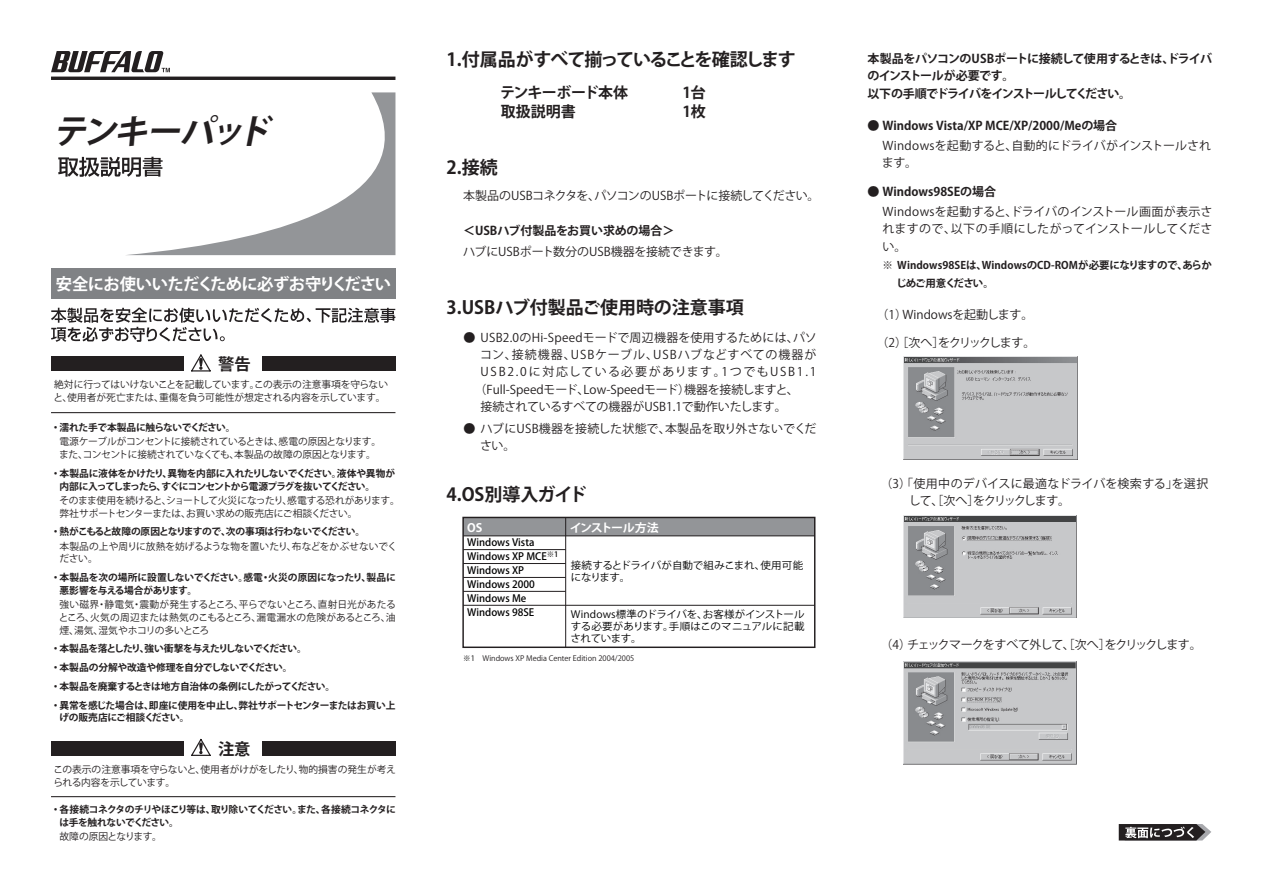
<style>
.page{position:relative;width:1263px;height:893px;background:#fff}
.page>*{position:absolute;margin:0;border:0;box-sizing:border-box;transform-origin:0 0}
.t1{font:italic 700 33.9px "Koz Go Std";color:#231f20}
.t2{font:700 18px "Koz Go Std";letter-spacing:-.01em;color:#231f20}
.t3{font:700 18px "Koz Go Std";letter-spacing:-.07em;color:#231f20}
.t4{font:700 16.35px "Koz Go Std";letter-spacing:-.04em;color:#fff}
.t5{font:700 16.35px "Koz Go Std";color:#231f20}
.t6{font:700 15px/19.5px "Koz Go Std";letter-spacing:-.015em;color:#231f20}
.t7{font:12px/17.2px "Koz Go Std";color:#231f20}
.t8{font:700 12px/17.2px "Koz Go Std";letter-spacing:-.06em;color:#231f20}
.t9{font:700 12px "Koz Go Std";letter-spacing:-.01em;color:#231f20}
.t10{font:12px "Koz Go Std";letter-spacing:.02em;color:#231f20}
.t11{font:12px "Koz Go Std";letter-spacing:-.03em;color:#231f20}
.t12{font:12px "Koz Go Std";letter-spacing:.135em;color:#231f20}
.t13{font:12px "Koz Go Std";letter-spacing:-.09em;color:#231f20}
.t14{font:12px "Koz Go Std";letter-spacing:.085em;color:#231f20}
.t15{font:12px "Koz Go Std";letter-spacing:-.125em;color:#231f20}
.t16{font:700 11.55px "Koz Go Std";letter-spacing:-.1em;color:#fff;scale:1.04 1}
.t17{font:700 11.55px "Koz Go Std";letter-spacing:-.065em;color:#fff;scale:1.04 1}
.t18{font:700 10.5px/17.2px "Koz Go Std";letter-spacing:.005em;color:#231f20}
.t19{font:10.05px/12.1px "Koz Go Std";letter-spacing:-.015em;color:#000;scale:1.04 1}
.t20{font:500 10.05px/14px "Koz Go Std";color:#000}
.t21{font:9.75px/12.8px "Koz Go Std";letter-spacing:-.02em;color:#231f20}
.t22{font:700 9.75px/18.8px "Koz Go Std";letter-spacing:-.04em;color:#231f20}
.t23{font:700 9.75px/12.8px "Koz Go Std";letter-spacing:-.06em;color:#231f20}
.t24{font:9.75px/12.8px "Koz Go Std";letter-spacing:-.04em;color:#231f20}
.t25{font:700 9.75px "Koz Go Std";letter-spacing:-.02em;color:#231f20}
.t26{font:7.5px "Koz Go Std";color:#231f20}
.s1{color:#000}
</style>
<div class="page">
<svg style="left:51px;top:51px;width:119px;height:21px"></svg>
<svg style="left:58px;top:157px;width:67px;height:20px"></svg>
<hr style="left:51px;top:77px;width:344px;height:3px;background:#231f20">
<svg style="left:51px;top:308px;width:344px;height:34px"></svg>
<svg style="left:125px;top:92px;width:271px;height:163px"></svg>
<div style="left:51px;top:268px;width:344px;height:30px;background:#808285"></div>
<hr style="left:51px;top:412px;width:344px;height:1px;background:#231f20">
<div style="left:51px;top:356px;width:344px;height:14px;background:#231f20"></div>
<hr style="left:51px;top:796px;width:344px;height:1px;background:#231f20">
<div style="left:51px;top:741px;width:344px;height:14px;background:#231f20"></div>
<div style="left:185px;top:354px;width:77px;height:19px;background:#fff"></div>
<svg style="left:191px;top:354px;width:20px;height:18px"></svg>
<div style="left:185px;top:739px;width:77px;height:19px;background:#fff"></div>
<svg style="left:191px;top:738px;width:20px;height:18px"></svg>
<div style="left:463px;top:517px;width:352px;height:19px;background:#939598"></div>
<div style="left:462px;top:517px;width:353px;height:131px;border:1px solid #231f20"></div>
<hr style="left:463px;top:535px;width:352px;height:1px;background:#231f20">
<hr style="left:463px;top:577px;width:103px;height:1px;background:#231f20">
<hr style="left:463px;top:591px;width:103px;height:1px;background:#231f20">
<hr style="left:463px;top:605px;width:352px;height:1px;background:#231f20">
<hr style="left:565px;top:517px;width:1px;height:130px;background:#231f20">
<hr style="left:463px;top:563px;width:103px;height:1px;background:#231f20">
<hr style="left:463px;top:549px;width:103px;height:1px;background:#231f20">
<img style="left:904px;top:356px;width:173px;height:103px">
<img style="left:904px;top:516px;width:172px;height:102px">
<img style="left:904px;top:662px;width:172px;height:103px">
<svg style="left:1119px;top:824px;width:92px;height:16px"></svg>
<h1 class="t1" style="left:52px;top:110px;width:228px">テンキーパッド</h1>
<h3 class="t4" style="left:56px;top:273px;width:337px">安全にお使いいただくために必ずお守りください</h3>
<h3 class="t5" style="left:218px;top:353px;width:34px">警告</h3>
<p class="t21" style="left:53px;top:379px;width:336px">絶対に行ってはいけないことを記載しています。この表示の注意事項を守らないと、使用者が死亡または、重傷を負う可能性が想定される内容を示しています。</p>
<p class="t22" style="left:51px;top:419px;width:186px">・ 濡れた手で本製品に触らないでください。</p>
<p class="t24" style="left:59px;top:436px;width:324px">電源ケーブルがコンセントに接続されているときは、感電の原因となります。また、コンセントに接続されていなくても、本製品の故障の原因となります。</p>
<p class="t23" style="left:60px;top:467px;width:337px;text-indent:-9px">・ 本製品に液体をかけたり、異物を内部に入れたりしないでください。液体や異物が内部に入ってしまったら、すぐにコンセントから電源プラグを抜いてください。</p>
<p class="t21" style="left:59px;top:494px;width:342px">そのまま使用を続けると、ショートして火災になったり、感電する恐れがあります。弊社サポートセンターまたは、お買い求めの販売店にご相談ください。</p>
<p class="t23" style="left:51px;top:526px;width:316px">・ 熱がこもると故障の原因となりますので、次の事項は行わないでください。</p>
<p class="t21" style="left:60px;top:540px;width:339px">本製品の上や周りに放熱を妨げるような物を置いたり、布などをかぶせないでください。</p>
<p class="t22" style="left:60px;top:572px;width:338px;line-height:12.8px;text-indent:-9px">・ 本製品を次の場所に設置しないでください。感電・火災の原因になったり、製品に悪影響を与える場合があります。</p>
<p class="t21" style="left:59px;top:598px;width:339px;text-align:justify">強い磁界・静電気・震動が発生するところ、平らでないところ、直射日光があたるところ、火気の周辺または熱気のこもるところ、漏電漏水の危険があるところ、油煙、湯気、湿気やホコリの多いところ</p>
<p class="t22" style="left:51px;top:640px;width:346px">・ 本製品を落としたり、強い衝撃を与えたりしないでください。<br>・ 本製品の分解や改造や修理を自分でしないでください。<br>・ 本製品を廃棄するときは地方自治体の条例にしたがってください。<br>・ 異常を感じた場合は、即座に使用を中止し、弊社サポートセンターまたはお買い上</p>
<p class="t25" style="left:59px;top:711px;width:132px">げの販売店にご相談ください。</p>
<h3 class="t5" style="left:218px;top:738px;width:34px">注意</h3>
<p class="t21" style="left:53px;top:764px;width:344px">この表示の注意事項を守らないと、使用者がけがをしたり、物的損害の発生が考えられる内容を示しています。</p>
<p class="t22" style="left:59px;top:804px;width:338px;line-height:12.8px;text-indent:-9px">・ 各接続コネクタのチリやほこり等は、取り除いてください。また、各接続コネクタには手を触れないでください。</p>
<p class="t24" style="left:60px;top:831px;width:104px">故障の原因となります。</p>
<h2 class="t3" style="left:446px;top:48px;width:351px">1.付属品がすべて揃っていることを確認します</h2>
<h3 class="t6" style="left:500px;top:83px;width:129px">テンキーボード本体取扱説明書</h3>
<h3 class="t6" style="left:682px;top:83px;width:25px">1台<br>1枚</h3>
<h2 class="t2" style="left:446px;top:156px;width:53px">2.接続</h2>
<p class="t11" style="left:463px;top:188px;width:358px">本製品のUSBコネクタを、パソコンのUSBポートに接続してください。</p>
<p class="t9" style="left:463px;top:223px;width:213px">＜USBハブ付製品をお買い求めの場合＞</p>
<p class="t7" style="left:463px;top:244px;width:266px">ハブにUSBポート数分のUSB機器を接続できます。</p>
<h2 class="t2" style="left:446px;top:296px;width:299px">3.USBハブ付製品ご使用時の注意事項</h2>
<p class="t10" style="left:463px;top:330px;width:355px">● USB2.0のHi-Speedモードで周辺機器を使用するためには、パソ</p>
<p class="t14" style="left:480px;top:347px;width:338px">コン、接続機器、USBケーブル、USBハブなどすべての機器が</p>
<p class="t12" style="left:480px;top:365px;width:337px">USB2.0に対応している必要があります。1つでもUSB1.1</p>
<p class="t7" style="left:474px;top:381px;width:326px">（Full-Speedモード、Low-Speedモード）機器を接続しますと、</p>
<p class="t7" style="left:480px;top:398px;width:308px">接続されているすべての機器がUSB1.1で動作いたします。</p>
<p class="t7" style="left:480px;top:420px;width:338px;text-indent:-17px">● ハブにUSB機器を接続した状態で、本製品を取り外さないでください。</p>
<h2 class="t2" style="left:446px;top:483px;width:142px">4.OS別導入ガイド</h2>
<p class="t17" style="left:467px;top:520px;width:16px">OS</p>
<p class="t16" style="left:570px;top:520px;width:87px">インストール方法</p>
<p class="t20" style="left:467px;top:564px;width:59px">Windows XP</p>
<p class="t20" style="left:467px;top:536px;width:69px">Windows Vista</p>
<p class="t20" style="left:467px;top:550px;width:93px">Windows XP MCE<sup>※1</sup></p>
<p class="t19" style="left:571px;top:560px;width:225px">接続するとドライバが自動で組みこまれ、使用可能になります。</p>
<p class="t20" style="left:467px;top:578px;width:69px">Windows 2000<br>Windows Me<br>Windows 98SE</p>
<p class="t19" style="left:571px;top:608px;width:227px;text-align:justify">Windows標準のドライバを、お客様がインストールする必要があります。手順はこのマニュアルに記載されています。</p>
<p class="t26" style="left:463px;top:654px;width:173px"><span class="s1">※1　</span>Windows XP Media Center Edition 2004/2005</p>
<p class="t8" style="left:867px;top:51px;width:346px">本製品をパソコンのUSBポートに接続して使用するときは、ドライバのインストールが必要です。<br>以下の手順でドライバをインストールしてください。</p>
<p class="t9" style="left:867px;top:118px;width:251px">● Windows Vista/XP MCE/XP/2000/Meの場合</p>
<p class="t7" style="left:882px;top:137px;width:331px">Windowsを起動すると、自動的にドライバがインストールされます。</p>
<p class="t9" style="left:867px;top:184px;width:130px">● Windows98SEの場合</p>
<p class="t7" style="left:882px;top:204px;width:332px;text-align:justify">Windowsを起動すると、ドライバのインストール画面が表示されますので、以下の手順にしたがってインストールしてください。</p>
<p class="t18" style="left:896px;top:258px;width:317px;text-indent:-14px">※ Windows98SEは、WindowsのCD-ROMが必要になりますので、あらかじめご用意ください。</p>
<p class="t7" style="left:876px;top:306px;width:158px">（1）Windowsを起動します。</p>
<p class="t15" style="left:876px;top:335px;width:160px">（2）［次へ］をクリックします。</p>
<p class="t7" style="left:909px;top:476px;width:301px;text-indent:-28px">（3）「使用中のデバイスに最適なドライバを検索する」を選択して、［次へ］をクリックします。</p>
<p class="t13" style="left:881px;top:637px;width:323px">（4）チェックマークをすべて外して、［次へ］をクリックします。</p>
</div>
